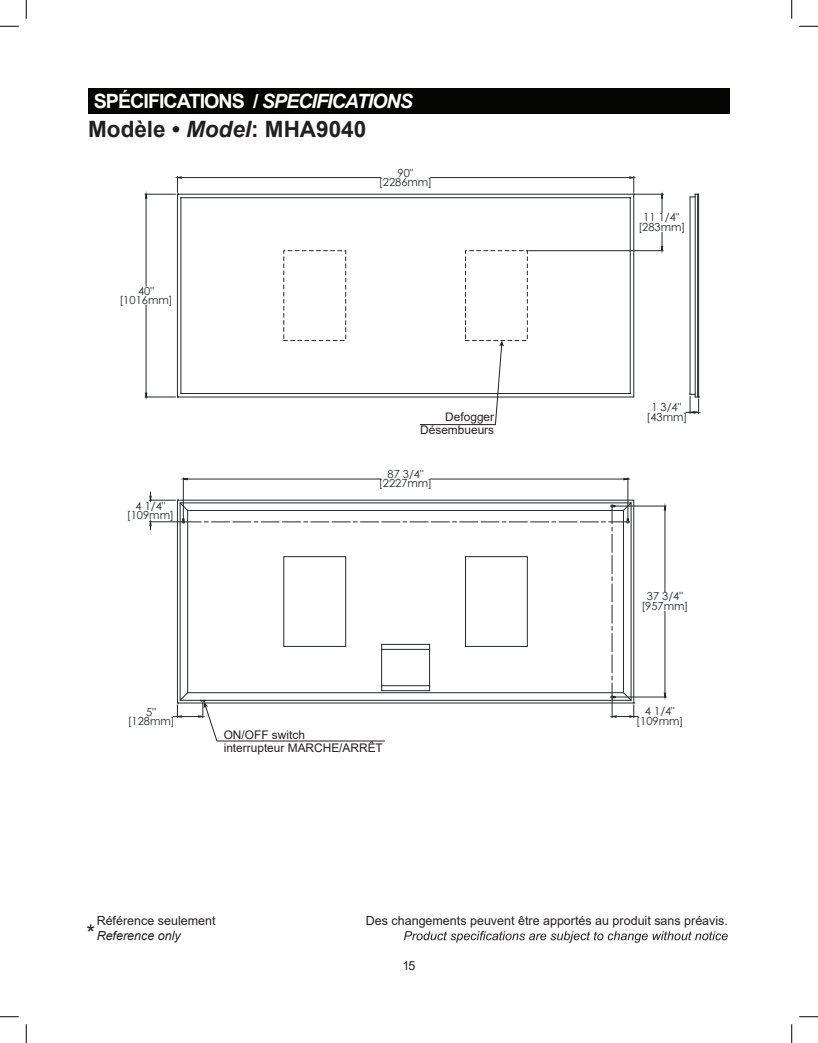
<style>
.page{position:relative;width:818px;height:1043px;background:#fff}
.page>*{position:absolute;margin:0;border:0;box-sizing:border-box;transform-origin:0 0}
.t1{font:700 22.5px "Arial";color:#231f20}
.t2{font:700 19.75px "Arial";letter-spacing:-.05em;color:#fff}
.t3{font:12.5px "Arial";color:#231f20}
.t4{font:italic 12.5px "Arial";color:#231f20}
.t5{font:12.5px "Arial";color:#231f20}
.t6{font:11.88px/13px "Arial";color:#231f20}
.t7{font:11.12px/9.5px "Century Gothic";letter-spacing:.005em;color:#232730;text-align:center}
.s1{font-style:italic}
.s2{font-style:normal;font-size:22.5px}
</style>
<div class="page">
<svg style="left:420px;top:341px;width:84px;height:84px"></svg>
<svg style="left:404px;top:931px;width:323px;height:11px"></svg>
<div style="left:88px;top:88px;width:641px;height:26px;background:#040503"></div>
<svg style="left:0;top:25px;width:19px;height:2px"></svg>
<svg style="left:799px;top:25px;width:18px;height:2px"></svg>
<svg style="left:0;top:1016px;width:19px;height:1px"></svg>
<svg style="left:799px;top:1016px;width:18px;height:1px"></svg>
<svg style="left:25px;top:0;width:2px;height:19px"></svg>
<svg style="left:25px;top:1024px;width:2px;height:18px"></svg>
<svg style="left:791px;top:0;width:1px;height:19px"></svg>
<svg style="left:791px;top:1024px;width:1px;height:18px"></svg>
<hr style="left:181px;top:198px;width:1px;height:195px;background:#232730">
<hr style="left:181px;top:393px;width:449px;height:1px;background:#232730">
<hr style="left:630px;top:198px;width:1px;height:195px;background:#232730">
<hr style="left:181px;top:197px;width:449px;height:1px;background:#232730">
<hr style="left:698px;top:194px;width:1px;height:203px;background:#232730">
<hr style="left:697px;top:194px;width:1px;height:203px;background:#232730">
<hr style="left:689px;top:197px;width:1px;height:197px;background:#232730">
<hr style="left:695px;top:194px;width:1px;height:203px;background:#232730">
<svg style="left:690px;top:194px;width:8px;height:4px"></svg>
<div style="left:283px;top:250px;width:63px;height:91px;border:1px dashed #232730"></div>
<div style="left:465px;top:250px;width:62px;height:91px;border:1px dashed #232730"></div>
<hr style="left:431px;top:177px;width:198px;height:1px;background:#232730">
<hr style="left:181px;top:177px;width:199px;height:1px;background:#232730">
<hr style="left:145px;top:194px;width:30px;height:1px;background:#232730">
<hr style="left:145px;top:397px;width:30px;height:1px;background:#232730">
<hr style="left:146px;top:198px;width:1px;height:88px;background:#232730">
<hr style="left:146px;top:305px;width:1px;height:88px;background:#232730">
<svg style="left:145px;top:192px;width:2px;height:7px"></svg>
<svg style="left:175px;top:176px;width:7px;height:22px"></svg>
<svg style="left:177px;top:393px;width:4px;height:5px"></svg>
<svg style="left:145px;top:392px;width:2px;height:7px"></svg>
<hr style="left:529px;top:250px;width:134px;height:1px;background:#232730">
<svg style="left:661px;top:232px;width:2px;height:21px"></svg>
<svg style="left:629px;top:176px;width:34px;height:36px"></svg>
<svg style="left:686px;top:394px;width:14px;height:19px"></svg>
<hr style="left:183px;top:478px;width:1px;height:42px;background:#232730">
<hr style="left:627px;top:478px;width:1px;height:42px;background:#232730">
<hr style="left:187px;top:479px;width:193px;height:1px;background:#232730">
<hr style="left:431px;top:479px;width:193px;height:1px;background:#232730">
<svg style="left:623px;top:478px;width:7px;height:2px"></svg>
<hr style="left:614px;top:506px;width:52px;height:1px;background:#232730">
<hr style="left:614px;top:696px;width:52px;height:1px;background:#232730">
<hr style="left:664px;top:510px;width:1px;height:81px;background:#232730">
<hr style="left:664px;top:611px;width:1px;height:82px;background:#232730">
<svg style="left:664px;top:692px;width:2px;height:7px"></svg>
<svg style="left:149px;top:492px;width:488px;height:249px"></svg>
<h2 class="t2" style="left:94px;top:87px;width:320px">SPÉCIFICATIONS / <span class="s1">SPECIFICATIONS</span></h2>
<h1 class="t1" style="left:88px;top:113px;width:279px">Modèle • <span class="s1">Model</span>: MHA9040</h1>
<p class="t7" style="left:379px;top:169px;width:55px;line-height:8.6px">90" [2286mm]</p>
<p class="t7" style="left:119px;top:287px;width:55px;line-height:8.6px">40" [1016mm]</p>
<p class="t7" style="left:127px;top:501px;width:49px">4 1/4" [109mm]</p>
<p class="t6" style="left:420px;top:410px;width:75px;text-align:right">Defogger<br>Désembueurs</p>
<p class="t7" style="left:379px;top:469px;width:55px">87 3/4" [2227mm]</p>
<p class="t7" style="left:128px;top:707px;width:49px;line-height:8.6px">5" [128mm]</p>
<p class="t6" style="left:224px;top:728px;width:161px">ON/OFF switch<br>interrupteur MARCHE/ARRÊT</p>
<p class="t7" style="left:638px;top:212px;width:49px">11 1/4" [283mm]</p>
<p class="t7" style="left:646px;top:402px;width:42px">1 3/4" [43mm]</p>
<p class="t7" style="left:641px;top:591px;width:49px">37 3/4" [957mm]</p>
<p class="t7" style="left:636px;top:706px;width:49px">4 1/4" [109mm]</p>
<p class="t3" style="left:97px;top:911px;width:120px">Référence seulement</p>
<p class="t3" style="left:366px;top:911px;width:363px">Des changements peuvent être apportés au produit sans préavis.</p>
<p class="t4" style="left:86px;top:927px;width:96px"><span class="s2">*</span>Reference only</p>
<p class="t5" style="left:402px;top:958px;width:14px">15</p>
</div>
